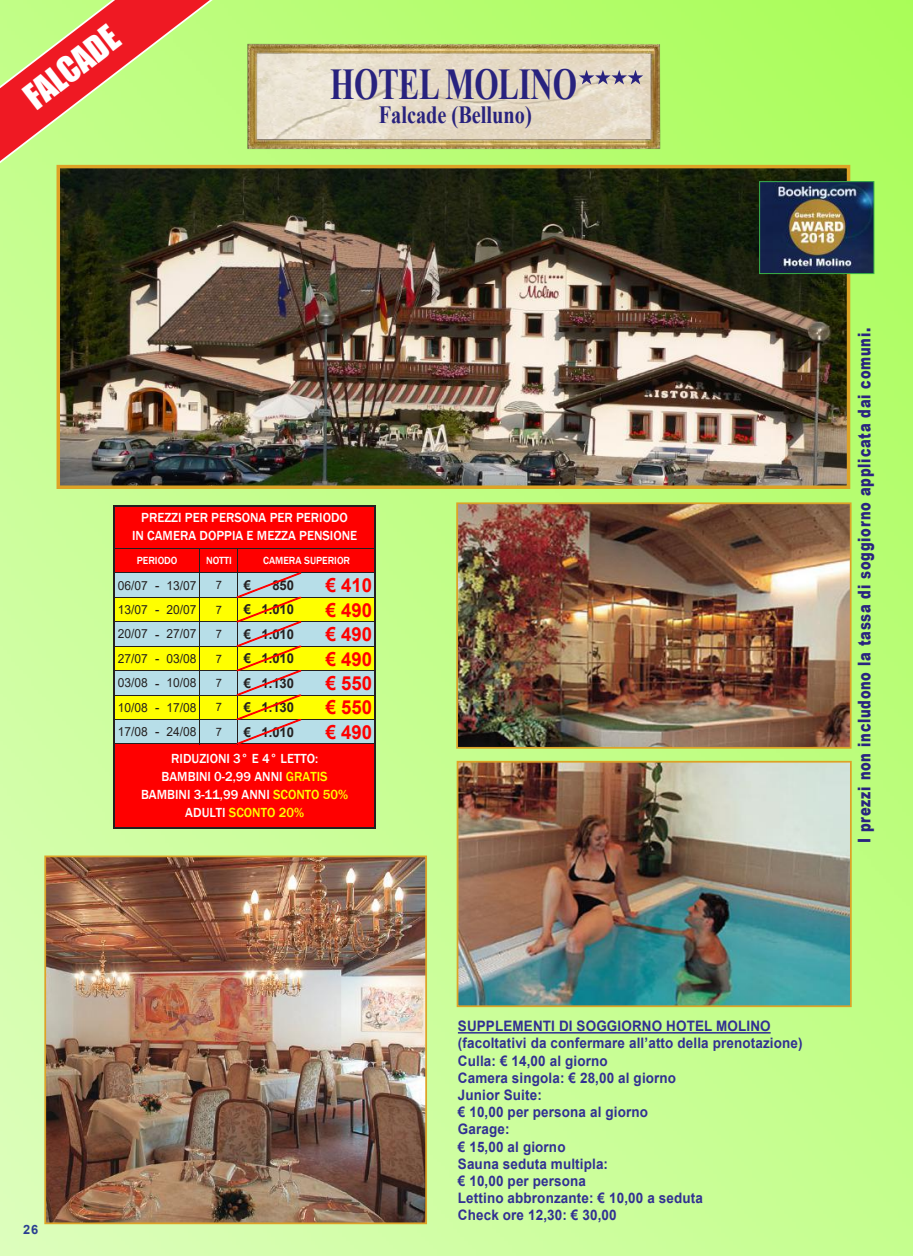
<style>
.page{position:relative;width:913px;height:1256px;background:#fff}
.page>*{position:absolute;margin:0;border:0;box-sizing:border-box;transform-origin:0 0}
.t1{font:700 43.93px "Times New Roman";letter-spacing:-.01em;color:#28227e;scale:.71 1}
.t2{font:33.25px "Impact";color:#fff}
.t3{font:700 24.68px "Times New Roman";color:#28227e;scale:.82 1}
.t4{font:700 19.25px "Arial";color:#f00;scale:.96 1}
.t5{font:900 17.5px "Arial";letter-spacing:.06em;color:#29247f;scale:.74 1}
.t6{font:700 14.35px/17.2px "Arial";letter-spacing:.01em;color:#313092;scale:.93 1}
.t7{font:500 13.47px/17.8px "Franklin Gothic";color:#fff;text-align:center;scale:.96 1}
.t8{font:700 13.47px "Arial";color:#241f1f;scale:.96 1}
.t9{font:700 12.78px "Arial";color:#2a3f91}
.t10{font:12.42px "Arial";color:#241f1f;scale:.96 1}
.t11{font:11.55px "Arial";color:#241f1f;scale:.96 1}
.t12{font:500 10.67px "Franklin Gothic";color:#fff;scale:.96 1}
.s1{font-size:13.47px}
.s2{color:#ff0}
</style>
<div class="page">
<img style="left:0;top:0;width:913px;height:1255px">
<img style="left:62px;top:170px;width:783px;height:314px">
<div style="left:57px;top:165px;width:793px;height:324px;border:4px solid #dda226"></div>
<img style="left:459px;top:505px;width:389px;height:240px">
<div style="left:456px;top:502px;width:395px;height:246px;border:2px solid #dda226"></div>
<img style="left:460px;top:763px;width:389px;height:240px">
<div style="left:457px;top:760px;width:395px;height:246px;border:2px solid #dda226"></div>
<hr style="left:458px;top:1031px;width:312px;height:2px;background:#313092">
<svg style="left:0;top:0;width:255px;height:212px;background:#b0a25a"></svg>
<img style="left:229px;top:37px;width:449px;height:117px">
<svg style="left:579px;top:70px;width:64px;height:14px"></svg>
<img style="left:47px;top:858px;width:377px;height:362px">
<div style="left:44px;top:855px;width:383px;height:368px;border:2px solid #dda226"></div>
<img style="left:761px;top:183px;width:111px;height:89px">
<div style="left:759px;top:181px;width:115px;height:93px;border:1px solid #3ab247"></div>
<div style="left:114px;top:507px;width:261px;height:66px;background:#f00"></div>
<div style="left:114px;top:572px;width:261px;height:25px;background:#b7dee8"></div>
<div style="left:114px;top:597px;width:261px;height:24px;background:#ff0"></div>
<div style="left:114px;top:621px;width:261px;height:25px;background:#b7dee8"></div>
<div style="left:114px;top:646px;width:261px;height:24px;background:#ff0"></div>
<div style="left:114px;top:670px;width:261px;height:25px;background:#b7dee8"></div>
<div style="left:114px;top:695px;width:261px;height:24px;background:#ff0"></div>
<div style="left:114px;top:719px;width:261px;height:24px;background:#b7dee8"></div>
<div style="left:114px;top:743px;width:261px;height:84px;background:#f00"></div>
<hr style="left:113px;top:505px;width:2px;height:323px;background:#241f1f">
<hr style="left:374px;top:507px;width:2px;height:321px;background:#241f1f">
<hr style="left:199px;top:549px;width:1px;height:195px;background:#241f1f">
<hr style="left:237px;top:549px;width:1px;height:195px;background:#241f1f">
<hr style="left:115px;top:505px;width:261px;height:2px;background:#241f1f">
<hr style="left:115px;top:548px;width:259px;height:1px;background:#241f1f">
<hr style="left:115px;top:572px;width:259px;height:1px;background:#241f1f">
<hr style="left:115px;top:596px;width:259px;height:1px;background:#241f1f">
<hr style="left:115px;top:621px;width:259px;height:1px;background:#241f1f">
<hr style="left:115px;top:645px;width:259px;height:1px;background:#241f1f">
<hr style="left:115px;top:670px;width:259px;height:1px;background:#241f1f">
<hr style="left:115px;top:694px;width:259px;height:1px;background:#241f1f">
<hr style="left:115px;top:718px;width:259px;height:1px;background:#241f1f">
<hr style="left:115px;top:743px;width:259px;height:1px;background:#241f1f">
<hr style="left:115px;top:826px;width:261px;height:2px;background:#241f1f">
<svg style="left:236px;top:572px;width:66px;height:172px"></svg>
<h2 class="t2" style="left:13px;top:80px;width:111px;rotate:-38deg">FALCADE</h2>
<h1 class="t1" style="left:330px;top:53px;width:349px">HOTEL MOLINO</h1>
<h3 class="t3" style="left:379px;top:96px;width:188px">Falcade (Belluno)</h3>
<p class="t7" style="left:132px;top:509px;width:236px">PREZZI PER PERSONA PER PERIODO<br>IN CAMERA DOPPIA E MEZZA PENSIONE</p>
<p class="t12" style="left:137px;top:553px;width:44px">PERIODO</p>
<p class="t12" style="left:263px;top:553px;width:92px">CAMERA SUPERIOR</p>
<p class="t12" style="left:206px;top:554px;width:28px">NOTTI</p>
<p class="t10" style="left:118px;top:576px;width:83px">06/07 <span class="s1">-</span> 13/07</p>
<p class="t11" style="left:216px;top:577px;width:8px">7</p>
<p class="t8" style="left:244px;top:575px;width:9px">€</p>
<p class="t8" style="left:272px;top:575px;width:24px">850</p>
<h3 class="t4" style="left:326px;top:571px;width:50px">€ 410</h3>
<p class="t10" style="left:118px;top:601px;width:83px">13/07 <span class="s1">-</span> 20/07</p>
<p class="t11" style="left:216px;top:601px;width:8px">7</p>
<p class="t8" style="left:244px;top:600px;width:54px">€ 1.010</p>
<h3 class="t4" style="left:326px;top:596px;width:50px">€ 490</h3>
<p class="t10" style="left:118px;top:625px;width:83px">20/07 <span class="s1">-</span> 27/07</p>
<p class="t11" style="left:216px;top:626px;width:8px">7</p>
<p class="t8" style="left:244px;top:624px;width:54px">€ 1.010</p>
<h3 class="t4" style="left:326px;top:620px;width:50px">€ 490</h3>
<p class="t10" style="left:118px;top:649px;width:83px">27/07 <span class="s1">-</span> 03/08</p>
<p class="t11" style="left:216px;top:650px;width:8px">7</p>
<p class="t8" style="left:244px;top:649px;width:54px">€ 1.010</p>
<h3 class="t4" style="left:326px;top:645px;width:50px">€ 490</h3>
<p class="t10" style="left:118px;top:674px;width:83px">03/08 <span class="s1">-</span> 10/08</p>
<p class="t11" style="left:216px;top:674px;width:8px">7</p>
<p class="t8" style="left:244px;top:673px;width:54px">€ 1.130</p>
<h3 class="t4" style="left:326px;top:669px;width:50px">€ 550</h3>
<p class="t10" style="left:118px;top:698px;width:83px">10/08 <span class="s1">-</span> 17/08</p>
<p class="t11" style="left:216px;top:699px;width:8px">7</p>
<p class="t8" style="left:244px;top:697px;width:54px">€ 1.130</p>
<h3 class="t4" style="left:326px;top:694px;width:50px">€ 550</h3>
<p class="t10" style="left:118px;top:723px;width:83px">17/08 <span class="s1">-</span> 24/08</p>
<p class="t11" style="left:216px;top:723px;width:8px">7</p>
<p class="t8" style="left:244px;top:722px;width:54px">€ 1.010</p>
<h3 class="t4" style="left:326px;top:718px;width:50px">€ 490</h3>
<p class="t7" style="left:141px;top:749px;width:217px">RIDUZIONI 3° E 4° LETTO:<br>BAMBINI 0-2,99 ANNI <span class="s2">GRATIS<br></span>BAMBINI 3-11,99 ANNI <span class="s2">SCONTO 50%<br></span>ADULTI <span class="s2">SCONTO 20%</span></p>
<p class="t9" style="left:23px;top:1219px;width:16px">26</p>
<p class="t5" style="left:851px;top:842px;width:697px;rotate:-90deg">I prezzi non includono la tassa di soggiorno applicata dai comuni.</p>
<p class="t6" style="left:458px;top:1017px;width:372px">SUPPLEMENTI DI SOGGIORNO HOTEL MOLINO (facoltativi da confermare all’atto della prenotazione)<br>Culla: € 14,00 al giorno<br>Camera singola: € 28,00 al giorno<br>Junior Suite:<br>€ 10,00 per persona al giorno<br>Garage:<br>€ 15,00 al giorno<br>Sauna seduta multipla:<br>€ 10,00 per persona<br>Lettino abbronzante: € 10,00 a seduta<br>Check ore 12,30: € 30,00</p>
</div>
